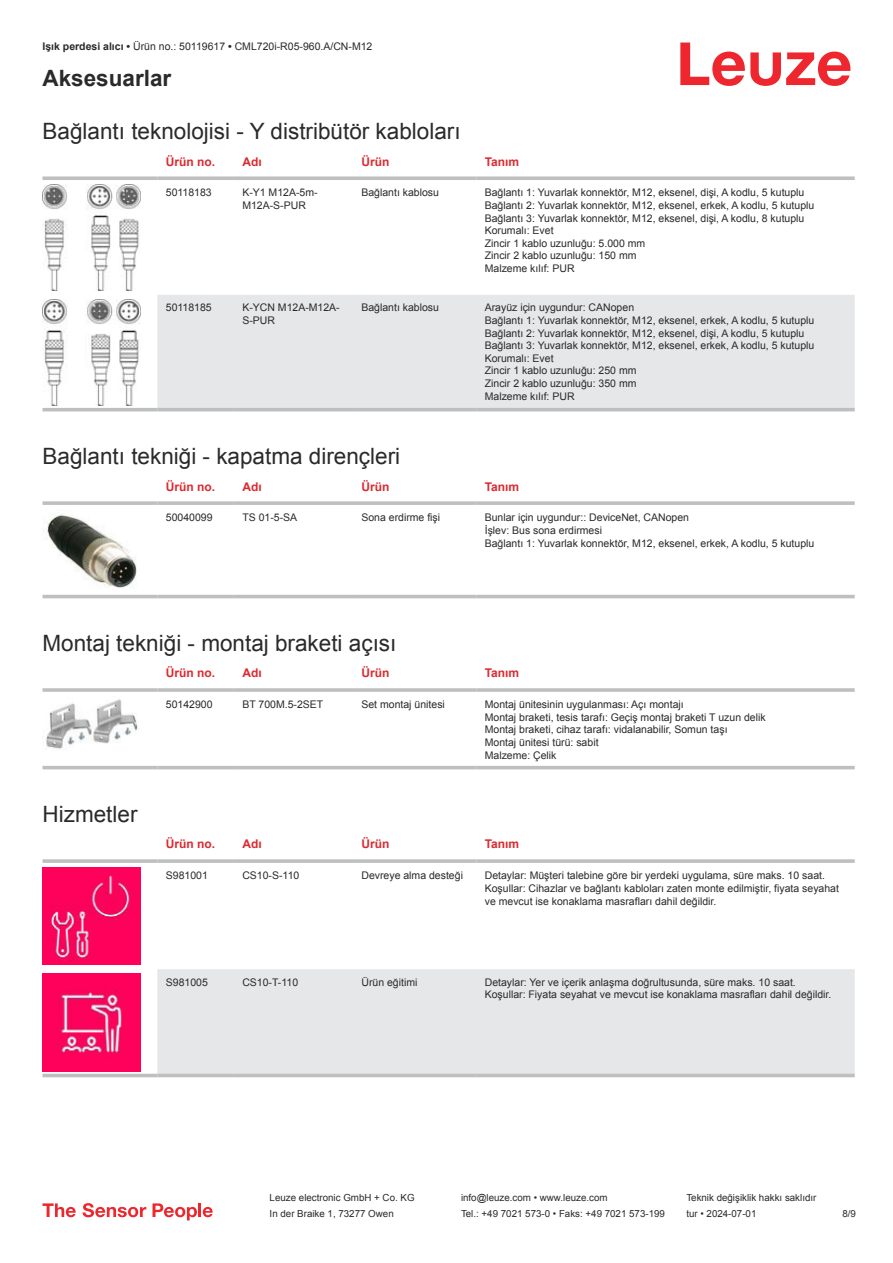
<style>
.page{position:relative;width:893px;height:1263px;background:#fff}
.page>*{position:absolute;margin:0;border:0;box-sizing:border-box;transform-origin:0 0}
.t1{font:22.5px "Arial";color:#2b292a}
.t2{font:700 22.5px "Arial";color:#2b292a}
.t3{font:700 12px "Arial";color:#db2a30}
.t4{font:10.5px/12.6px "Arial";color:#2b292a}
.t5{font:9.75px "Arial";color:#2b292a}
.s1{font-weight:700}
</style>
<div class="page">
<svg style="left:680px;top:43px;width:170px;height:43px"></svg>
<svg style="left:43px;top:190px;width:812px;height:222px"></svg>
<div style="left:157px;top:295px;width:698px;height:113px;background:#e6e7e9"></div>
<svg style="left:43px;top:176px;width:114px;height:4px"></svg>
<svg style="left:157px;top:176px;width:77px;height:4px"></svg>
<svg style="left:234px;top:176px;width:119px;height:4px"></svg>
<svg style="left:353px;top:176px;width:123px;height:4px"></svg>
<svg style="left:476px;top:176px;width:379px;height:4px;background:#c4c6c8"></svg>
<hr style="left:43px;top:408px;width:114px;height:3px;background:#bdbfc1">
<hr style="left:157px;top:408px;width:77px;height:3px;background:#bdbfc1">
<hr style="left:234px;top:408px;width:119px;height:3px;background:#bdbfc1">
<hr style="left:353px;top:408px;width:123px;height:3px;background:#bdbfc1">
<hr style="left:476px;top:408px;width:379px;height:3px;background:#bdbfc1">
<img style="left:43px;top:184px;width:97px;height:107px">
<img style="left:43px;top:299px;width:97px;height:106px">
<div style="left:43px;top:594px;width:812px;height:5px;background:#eeefef"></div>
<svg style="left:43px;top:501px;width:114px;height:4px"></svg>
<svg style="left:157px;top:501px;width:77px;height:4px"></svg>
<svg style="left:234px;top:501px;width:119px;height:4px"></svg>
<svg style="left:353px;top:501px;width:123px;height:4px"></svg>
<svg style="left:476px;top:501px;width:379px;height:4px;background:#c3c5c7"></svg>
<hr style="left:43px;top:595px;width:114px;height:3px;background:#bdbfc1">
<hr style="left:157px;top:595px;width:77px;height:3px;background:#bdbfc1">
<hr style="left:234px;top:595px;width:119px;height:3px;background:#bdbfc1">
<hr style="left:353px;top:595px;width:123px;height:3px;background:#bdbfc1">
<hr style="left:476px;top:595px;width:379px;height:3px;background:#bdbfc1">
<img style="left:44px;top:509px;width:93px;height:79px">
<svg style="left:43px;top:765px;width:812px;height:5px;fill:#efeff0"></svg>
<hr style="left:43px;top:688px;width:114px;height:4px;background:#bdbfc1">
<hr style="left:157px;top:688px;width:77px;height:4px;background:#c8cacb">
<hr style="left:234px;top:688px;width:119px;height:4px;background:#c3c5c6">
<hr style="left:353px;top:688px;width:123px;height:4px;background:#bdbfc1">
<hr style="left:476px;top:688px;width:379px;height:4px;background:#c8cacb">
<hr style="left:43px;top:766px;width:114px;height:3px;background:#bdbfc1">
<hr style="left:157px;top:766px;width:77px;height:3px;background:#bdbfc1">
<hr style="left:234px;top:766px;width:119px;height:3px;background:#bdbfc1">
<hr style="left:353px;top:766px;width:123px;height:3px;background:#bdbfc1">
<hr style="left:476px;top:766px;width:379px;height:3px;background:#bdbfc1">
<img style="left:46px;top:699px;width:92px;height:50px">
<svg style="left:43px;top:867px;width:812px;height:211px"></svg>
<div style="left:157px;top:969px;width:698px;height:105px;background:#e6e7e9"></div>
<svg style="left:43px;top:859px;width:114px;height:4px"></svg>
<svg style="left:157px;top:859px;width:77px;height:4px"></svg>
<svg style="left:234px;top:859px;width:119px;height:4px"></svg>
<svg style="left:353px;top:859px;width:123px;height:4px"></svg>
<svg style="left:476px;top:859px;width:379px;height:4px;background:#c3c5c7"></svg>
<hr style="left:43px;top:1074px;width:114px;height:3px;background:#bdbfc1">
<hr style="left:157px;top:1074px;width:77px;height:3px;background:#bdbfc1">
<hr style="left:234px;top:1074px;width:119px;height:3px;background:#bdbfc1">
<hr style="left:353px;top:1074px;width:123px;height:3px;background:#bdbfc1">
<hr style="left:476px;top:1074px;width:379px;height:3px;background:#bdbfc1">
<img style="left:43px;top:867px;width:97px;height:98px">
<img style="left:43px;top:973px;width:97px;height:98px">
<svg style="left:43px;top:1203px;width:33px;height:14px"></svg>
<svg style="left:83px;top:1203px;width:63px;height:14px"></svg>
<svg style="left:153px;top:1203px;width:44px;height:17px"></svg>
<hr style="left:198px;top:1203px;width:3px;height:14px;background:#ed272d">
<svg style="left:203px;top:1207px;width:10px;height:10px"></svg>
<p class="t4" style="left:43px;top:41px;width:331px"><span class="s1">Işık perdesi alıcı •</span> Ürün no.: 50119617 <span class="s1">•</span> CML720i-R05-960.A/CN-M12</p>
<h1 class="t2" style="left:43px;top:63px;width:130px">Aksesuarlar</h1>
<h1 class="t1" style="left:43px;top:116px;width:420px">Bağlantı teknolojisi - Y distribütör kabloları</h1>
<p class="t3" style="left:166px;top:153px;width:51px">Ürün no.</p>
<p class="t3" style="left:242px;top:153px;width:21px">Adı</p>
<p class="t3" style="left:361px;top:157px;width:29px">Ürün</p>
<p class="t3" style="left:485px;top:153px;width:36px">Tanım</p>
<p class="t4" style="left:166px;top:187px;width:47px">50118183</p>
<p class="t4" style="left:242px;top:186px;width:77px">K-Y1 M12A-5m-<br>M12A-S-PUR</p>
<p class="t4" style="left:361px;top:186px;width:79px">Bağlantı kablosu</p>
<p class="t4" style="left:485px;top:186px;width:331px">Bağlantı 1: Yuvarlak konnektör, M12, eksenel, dişi, A kodlu, 5 kutuplu Bağlantı 2: Yuvarlak konnektör, M12, eksenel, erkek, A kodlu, 5 kutuplu Bağlantı 3: Yuvarlak konnektör, M12, eksenel, dişi, A kodlu, 8 kutuplu Korumalı: Evet<br>Zincir 1 kablo uzunluğu: 5.000 mm<br>Zincir 2 kablo uzunluğu: 150 mm<br>Malzeme kılıf: PUR</p>
<p class="t4" style="left:166px;top:302px;width:47px">50118185</p>
<p class="t4" style="left:242px;top:302px;width:99px">K-YCN M12A-M12A-<br>S-PUR</p>
<p class="t4" style="left:361px;top:301px;width:79px">Bağlantı kablosu</p>
<p class="t4" style="left:485px;top:301px;width:331px">Arayüz için uygundur: CANopen<br>Bağlantı 1: Yuvarlak konnektör, M12, eksenel, erkek, A kodlu, 5 kutuplu Bağlantı 2: Yuvarlak konnektör, M12, eksenel, dişi, A kodlu, 5 kutuplu Bağlantı 3: Yuvarlak konnektör, M12, eksenel, erkek, A kodlu, 5 kutuplu Korumalı: Evet<br>Zincir 1 kablo uzunluğu: 250 mm<br>Zincir 2 kablo uzunluğu: 350 mm<br>Malzeme kılıf: PUR</p>
<h1 class="t1" style="left:43px;top:441px;width:359px">Bağlantı tekniği - kapatma dirençleri</h1>
<p class="t3" style="left:166px;top:478px;width:51px">Ürün no.</p>
<p class="t3" style="left:242px;top:478px;width:21px">Adı</p>
<p class="t3" style="left:361px;top:482px;width:29px">Ürün</p>
<p class="t3" style="left:485px;top:478px;width:36px">Tanım</p>
<p class="t4" style="left:166px;top:511px;width:48px">50040099</p>
<p class="t4" style="left:242px;top:512px;width:56px">TS 01-5-SA</p>
<p class="t4" style="left:361px;top:511px;width:80px">Sona erdirme fişi</p>
<p class="t4" style="left:485px;top:511px;width:331px">Bunlar için uygundur:: DeviceNet, CANopen<br>İşlev: Bus sona erdirmesi<br>Bağlantı 1: Yuvarlak konnektör, M12, eksenel, erkek, A kodlu, 5 kutuplu</p>
<h1 class="t1" style="left:43px;top:628px;width:355px">Montaj tekniği - montaj braketi açısı</h1>
<p class="t3" style="left:166px;top:665px;width:51px">Ürün no.</p>
<p class="t3" style="left:242px;top:665px;width:21px">Adı</p>
<p class="t3" style="left:361px;top:669px;width:29px">Ürün</p>
<p class="t3" style="left:485px;top:665px;width:36px">Tanım</p>
<p class="t4" style="left:166px;top:698px;width:48px">50142900</p>
<p class="t4" style="left:242px;top:699px;width:82px">BT 700M.5-2SET</p>
<p class="t4" style="left:361px;top:698px;width:85px">Set montaj ünitesi</p>
<p class="t4" style="left:485px;top:698px;width:282px">Montaj ünitesinin uygulanması: Açı montajı<br>Montaj braketi, tesis tarafı: Geçiş montaj braketi T uzun delik Montaj braketi, cihaz tarafı: vidalanabilir, Somun taşı<br>Montaj ünitesi türü: sabit<br>Malzeme: Çelik</p>
<h1 class="t1" style="left:43px;top:799px;width:96px">Hizmetler</h1>
<p class="t3" style="left:166px;top:836px;width:51px">Ürün no.</p>
<p class="t3" style="left:242px;top:836px;width:21px">Adı</p>
<p class="t3" style="left:361px;top:840px;width:29px">Ürün</p>
<p class="t3" style="left:485px;top:836px;width:36px">Tanım</p>
<p class="t4" style="left:166px;top:870px;width:44px">S981001</p>
<p class="t4" style="left:242px;top:870px;width:58px">CS10-S-110</p>
<p class="t4" style="left:361px;top:869px;width:103px">Devreye alma desteği</p>
<p class="t4" style="left:485px;top:869px;width:356px">Detaylar: Müşteri talebine göre bir yerdeki uygulama, süre maks. 10 saat.<br>Koşullar: Cihazlar ve bağlantı kabloları zaten monte edilmiştir, fiyata seyahat ve mevcut ise konaklama masrafları dahil değildir.</p>
<p class="t4" style="left:166px;top:976px;width:44px">S981005</p>
<p class="t4" style="left:242px;top:976px;width:57px">CS10-T-110</p>
<p class="t4" style="left:361px;top:975px;width:58px">Ürün eğitimi</p>
<p class="t4" style="left:485px;top:975px;width:348px">Detaylar: Yer ve içerik anlaşma doğrultusunda, süre maks. 10 saat.<br>Koşullar: Fiyata seyahat ve mevcut ise konaklama masrafları dahil değildir.</p>
<p class="t5" style="left:270px;top:1191px;width:146px">Leuze electronic GmbH + Co. KG</p>
<p class="t5" style="left:461px;top:1191px;width:148px">info@leuze.com • www.leuze.com</p>
<p class="t5" style="left:686px;top:1191px;width:132px">Teknik değişiklik hakkı saklıdır</p>
<p class="t5" style="left:270px;top:1207px;width:126px">In der Braike 1, 73277 Owen</p>
<p class="t5" style="left:461px;top:1207px;width:205px">Tel.: +49 7021 573-0 • Faks: +49 7021 573-199</p>
<p class="t5" style="left:686px;top:1207px;width:72px">tur • 2024-07-01</p>
<p class="t5" style="left:842px;top:1210px;width:15px">8 /9</p>
</div>
